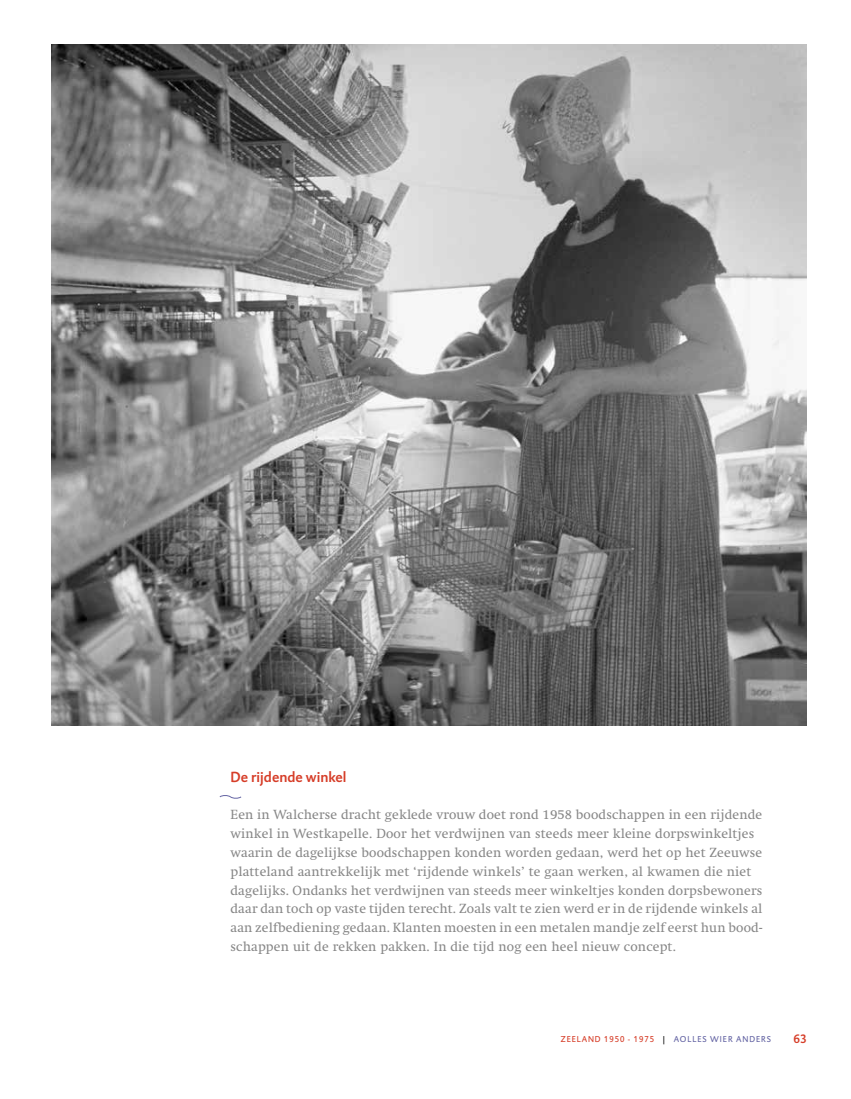
<style>
.page{position:relative;width:851px;height:1099px;background:#fff}
.page>*{position:absolute;margin:0;border:0;box-sizing:border-box;transform-origin:0 0}
.t1{font:500 15px "DTL Caspari T";color:#d63d28}
.t2{font:13.12px/18.8px "Swift";letter-spacing:.015em;color:#878787}
.t3{font:500 12.5px "DTL Caspari T";color:#d63d28}
.t4{font:8.75px "DTL Caspari T";letter-spacing:.1em;color:#d63d28}
.s1{color:#000}
.s2{color:#6565a4}
</style>
<div class="page">
<img style="left:51px;top:44px;width:755px;height:681px">
<svg style="left:219px;top:795px;width:23px;height:4px"></svg>
<p class="t1" style="left:230px;top:767px;width:118px">De rijdende winkel</p>
<p class="t2" style="left:230px;top:805px;width:533px">Een in Walcherse dracht geklede vrouw doet rond 1958 boodschappen in een rijdende winkel in Westkapelle. Door het verdwijnen van steeds meer kleine dorpswinkeltjes waarin de dagelijkse boodschappen konden worden gedaan, werd het op het Zeeuwse platteland aantrekkelijk met ‘rijdende winkels’ te gaan werken, al kwamen die niet dagelijks. Ondanks het verdwijnen van steeds meer winkeltjes konden dorpsbewoners daar dan toch op vaste tijden terecht. Zoals valt te zien werd er in de rijdende winkels al aan zelfbediening gedaan. Klanten moesten in een metalen mandje zelf eerst hun bood&shy;schappen uit de rekken pakken. In die tijd nog een heel nieuw concept.</p>
<p class="t4" style="left:560px;top:1033px;width:212px">ZEELAND 1950 - 1975 <span class="s1">|</span> <span class="s2">AOLLES WIER ANDERS</span></p>
<p class="t3" style="left:793px;top:1030px;width:15px">63</p>
</div>
